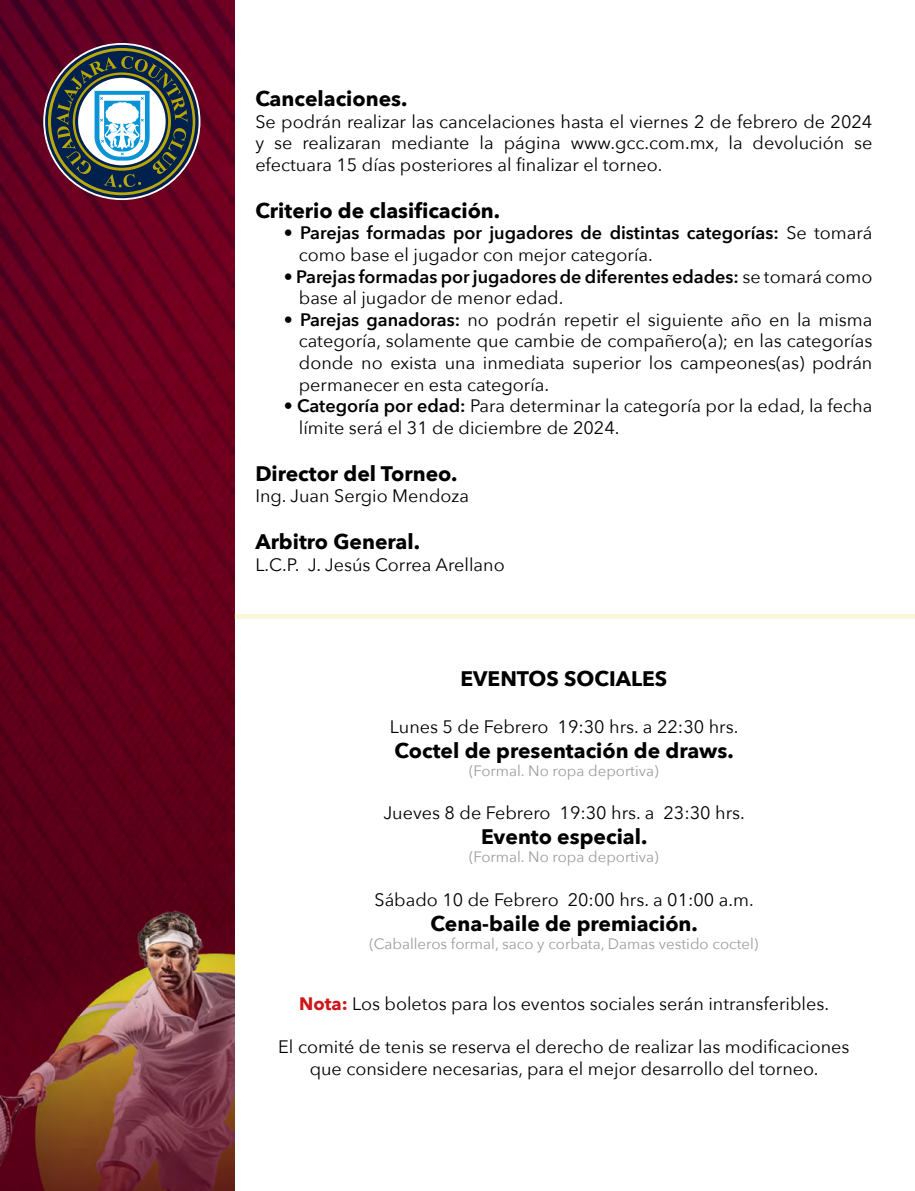
<style>
.page{position:relative;width:915px;height:1191px;background:#fff}
.page>*{position:absolute;margin:0;border:0;box-sizing:border-box;transform-origin:0 0}
.t1{font:700 21px "Avenir Next";color:#000}
.t2{font:18px/21.6px "Avenir Next";color:#000;text-align:justify}
.t3{font:600 18px/21.6px "Avenir Next";color:#000}
.t4{font:15px "Avenir Next";color:#9d9d9c}
.s1{font-weight:400}
.s2{font-weight:600}
.s3{font-weight:700;color:#cd1719}
</style>
<div class="page">
<img style="left:0;top:0;width:234px;height:1191px">
<svg style="left:45px;top:45px;width:153px;height:153px"></svg>
<div style="left:234px;top:614px;width:680px;height:5px;background:#faf8db"></div>
<p class="t1" style="left:255px;top:81px;width:153px">Cancelaciones.</p>
<p class="t2" style="left:255px;top:110px;width:618px">Se podrán realizar las cancelaciones hasta el viernes 2 de febrero de 2024 y se realizaran mediante la página www.gcc.com.mx, la devolución se efectuara 15 días posteriores al finalizar el torneo.</p>
<p class="t1" style="left:255px;top:192px;width:246px">Criterio de clasificación.</p>
<p class="t3" style="left:299px;top:222px;width:575px;text-indent:-15px">• Parejas formadas por jugadores de distintas categorías: <span class="s1">Se tomará como base el jugador con mejor categoría.</span></p>
<p class="t3" style="left:299px;top:265px;width:574px;text-indent:-15px">• Parejas formadas por jugadores de diferentes edades: <span class="s1">se tomará como base al jugador de menor edad.</span></p>
<p class="t2" style="left:299px;top:308px;width:575px;text-indent:-15px"><span class="s2">• Parejas ganadoras:</span> no podrán repetir el siguiente año en la misma categoría, solamente que cambie de compañero(a); en las categorías donde no exista una inmediata superior los campeones(as) podrán permanecer en esta categoría.</p>
<p class="t2" style="left:299px;top:394px;width:575px;text-indent:-15px"><span class="s2">• Categoría por edad:</span> Para determinar la categoría por la edad, la fecha límite será el 31 de diciembre de 2024.</p>
<p class="t1" style="left:255px;top:455px;width:204px">Director del Torneo.</p>
<p class="t2" style="left:255px;top:484px;width:215px">Ing. Juan Sergio Mendoza</p>
<p class="t1" style="left:255px;top:523px;width:166px">Arbitro General.</p>
<p class="t2" style="left:255px;top:553px;width:251px">L.C.P. J. Jesús Correa Arellano</p>
<p class="t1" style="left:460px;top:660px;width:208px">EVENTOS SOCIALES</p>
<p class="t2" style="left:390px;top:715px;width:350px">Lunes 5 de Febrero 19:30 hrs. a 22:30 hrs.</p>
<p class="t1" style="left:394px;top:732px;width:340px">Coctel de presentación de draws.</p>
<p class="t4" style="left:469px;top:758px;width:191px">(Formal. No ropa deportiva)</p>
<p class="t2" style="left:383px;top:801px;width:363px">Jueves 8 de Febrero 19:30 hrs. a 23:30 hrs.</p>
<p class="t1" style="left:481px;top:819px;width:168px">Evento especial.</p>
<p class="t4" style="left:469px;top:844px;width:191px">(Formal. No ropa deportiva)</p>
<p class="t2" style="left:374px;top:887px;width:380px">Sábado 10 de Febrero 20:00 hrs. a 01:00 a.m.</p>
<p class="t1" style="left:430px;top:905px;width:269px">Cena-baile de premiación.</p>
<p class="t4" style="left:369px;top:931px;width:390px">(Caballeros formal, saco y corbata, Damas vestido coctel)</p>
<p class="t2" style="left:299px;top:992px;width:531px"><span class="s3">Nota:</span> Los boletos para los eventos sociales serán intransferibles.</p>
<p class="t2" style="left:278px;top:1035px;width:572px;text-align:center">El comité de tenis se reserva el derecho de realizar las modificaciones que considere necesarias, para el mejor desarrollo del torneo.</p>
</div>
